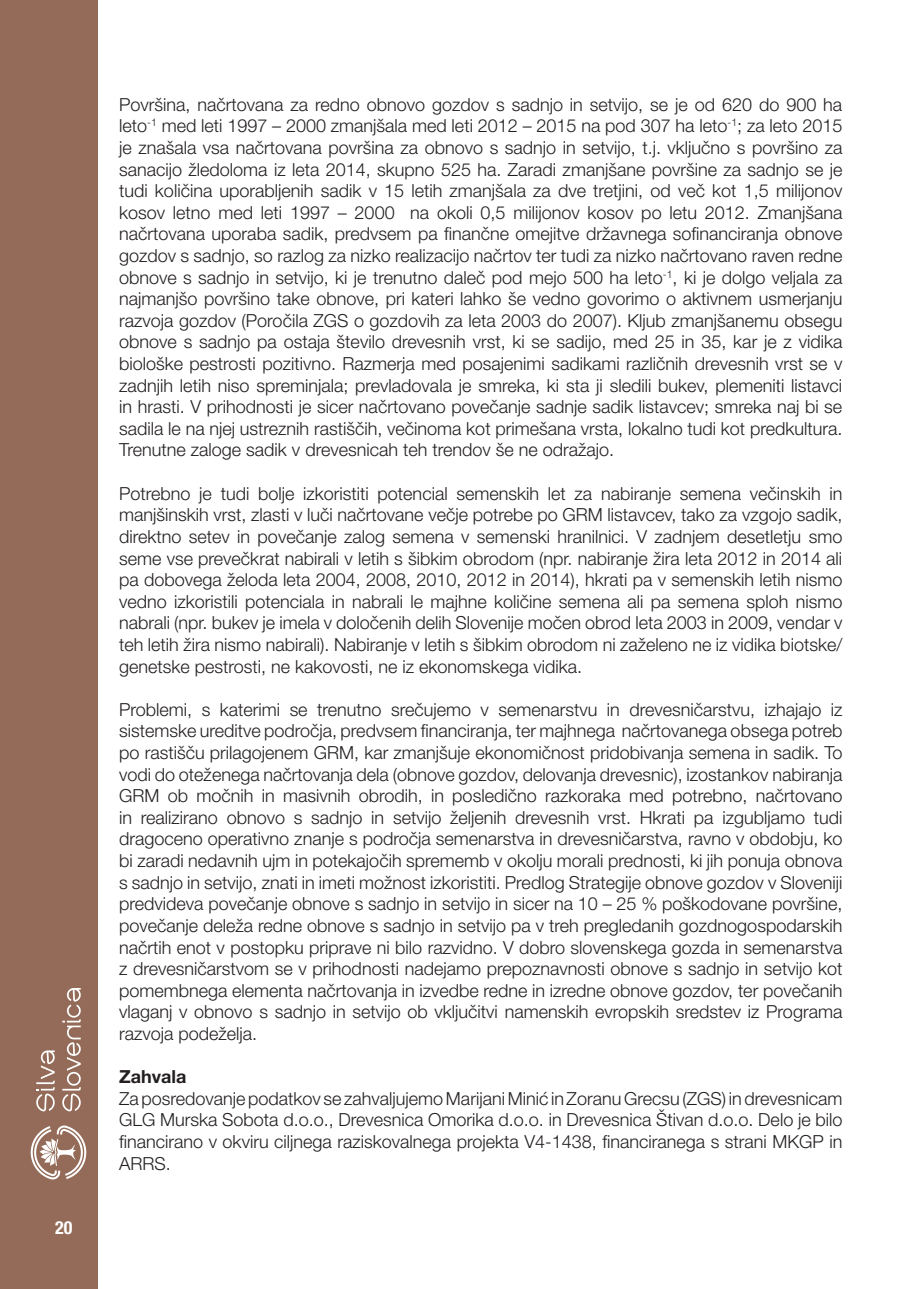
<style>
.page{position:relative;width:919px;height:1289px;background:#fff}
.page>*{position:absolute;margin:0;border:0;box-sizing:border-box;transform-origin:0 0}
.t1{font:300 18px/21.6px "Helvetica Neue LT Pro";color:#231f20;text-align:justify}
.t2{font:700 18px "Helvetica Neue LT Pro";color:#231f20}
.t3{font:700 condensed 18px "Helvetica Neue LT Pro";color:#fff}
</style>
<div class="page">
<div style="left:0;top:0;width:98px;height:1288px;background:#936b58"></div>
<svg style="left:36px;top:1050px;width:19px;height:61px"></svg>
<svg style="left:31px;top:1125px;width:55px;height:54px"></svg>
<svg style="left:62px;top:988px;width:19px;height:123px"></svg>
<p class="t3" style="left:55px;top:1216px;width:19px">20</p>
<p class="t1" style="left:119px;top:93px;width:724px">Površina, načrtovana za redno obnovo gozdov s sadnjo in setvijo, se je od 620 do 900 ha leto<sup>-1</sup> med leti 1997 – 2000 zmanjšala med leti 2012 – 2015 na pod 307 ha leto<sup>-1</sup>; za leto 2015 je znašala vsa načrtovana površina za obnovo s sadnjo in setvijo, t.j. vključno s površino za sanacijo žledoloma iz leta 2014, skupno 525 ha. Zaradi zmanjšane površine za sadnjo se je tudi količina uporabljenih sadik v 15 letih zmanjšala za dve tretjini, od več kot 1,5 milijonov kosov letno med leti 1997 – 2000 na okoli 0,5 milijonov kosov po letu 2012. Zmanjšana načrtovana uporaba sadik, predvsem pa finančne omejitve državnega sofinanciranja obnove gozdov s sadnjo, so razlog za nizko realizacijo načrtov ter tudi za nizko načrtovano raven redne obnove s sadnjo in setvijo, ki je trenutno daleč pod mejo 500 ha leto<sup>-1</sup>, ki je dolgo veljala za najmanjšo površino take obnove, pri kateri lahko še vedno govorimo o aktivnem usmerjanju razvoja gozdov (Poročila ZGS o gozdovih za leta 2003 do 2007). Kljub zmanjšanemu obsegu obnove s sadnjo pa ostaja število drevesnih vrst, ki se sadijo, med 25 in 35, kar je z vidika biološke pestrosti pozitivno. Razmerja med posajenimi sadikami različnih drevesnih vrst se v zadnjih letih niso spreminjala; prevladovala je smreka, ki sta ji sledili bukev, plemeniti listavci in hrasti. V prihodnosti je sicer načrtovano povečanje sadnje sadik listavcev; smreka naj bi se sadila le na njej ustreznih rastiščih, večinoma kot primešana vrsta, lokalno tudi kot predkultura.<br>Trenutne zaloge sadik v drevesnicah teh trendov še ne odražajo.</p>
<p class="t1" style="left:119px;top:482px;width:724px">Potrebno je tudi bolje izkoristiti potencial semenskih let za nabiranje semena večinskih in manjšinskih vrst, zlasti v luči načrtovane večje potrebe po GRM listavcev, tako za vzgojo sadik, direktno setev in povečanje zalog semena v semenski hranilnici. V zadnjem desetletju smo seme vse prevečkrat nabirali v letih s šibkim obrodom (npr. nabiranje žira leta 2012 in 2014 ali pa dobovega želoda leta 2004, 2008, 2010, 2012 in 2014), hkrati pa v semenskih letih nismo vedno izkoristili potenciala in nabrali le majhne količine semena ali pa semena sploh nismo nabrali (npr. bukev je imela v določenih delih Slovenije močen obrod leta 2003 in 2009, vendar v teh letih žira nismo nabirali). Nabiranje v letih s šibkim obrodom ni zaželeno ne iz vidika biotske/ genetske pestrosti, ne kakovosti, ne iz ekonomskega vidika.</p>
<p class="t1" style="left:119px;top:698px;width:724px">Problemi, s katerimi se trenutno srečujemo v semenarstvu in drevesničarstvu, izhajajo iz sistemske ureditve področja, predvsem financiranja, ter majhnega načrtovanega obsega potreb po rastišču prilagojenem GRM, kar zmanjšuje ekonomičnost pridobivanja semena in sadik. To vodi do oteženega načrtovanja dela (obnove gozdov, delovanja drevesnic), izostankov nabiranja GRM ob močnih in masivnih obrodih, in posledično razkoraka med potrebno, načrtovano in realizirano obnovo s sadnjo in setvijo željenih drevesnih vrst. Hkrati pa izgubljamo tudi dragoceno operativno znanje s področja semenarstva in drevesničarstva, ravno v obdobju, ko bi zaradi nedavnih ujm in potekajočih sprememb v okolju morali prednosti, ki jih ponuja obnova s sadnjo in setvijo, znati in imeti možnost izkoristiti. Predlog Strategije obnove gozdov v Sloveniji predvideva povečanje obnove s sadnjo in setvijo in sicer na 10 – 25 % poškodovane površine, povečanje deleža redne obnove s sadnjo in setvijo pa v treh pregledanih gozdnogospodarskih načrtih enot v postopku priprave ni bilo razvidno. V dobro slovenskega gozda in semenarstva z drevesničarstvom se v prihodnosti nadejamo prepoznavnosti obnove s sadnjo in setvijo kot pomembnega elementa načrtovanja in izvedbe redne in izredne obnove gozdov, ter povečanih vlaganj v obnovo s sadnjo in setvijo ob vključitvi namenskih evropskih sredstev iz Programa razvoja podeželja.</p>
<p class="t2" style="left:119px;top:1065px;width:69px">Zahvala</p>
<p class="t1" style="left:119px;top:1087px;width:724px">Za posredovanje podatkov se zahvaljujemo Marijani Minić in Zoranu Grecsu (ZGS) in drevesnicam GLG Murska Sobota d.o.o., Drevesnica Omorika d.o.o. in Drevesnica Štivan d.o.o. Delo je bilo financirano v okviru ciljnega raziskovalnega projekta V4-1438, financiranega s strani MKGP in ARRS.</p>
</div>
